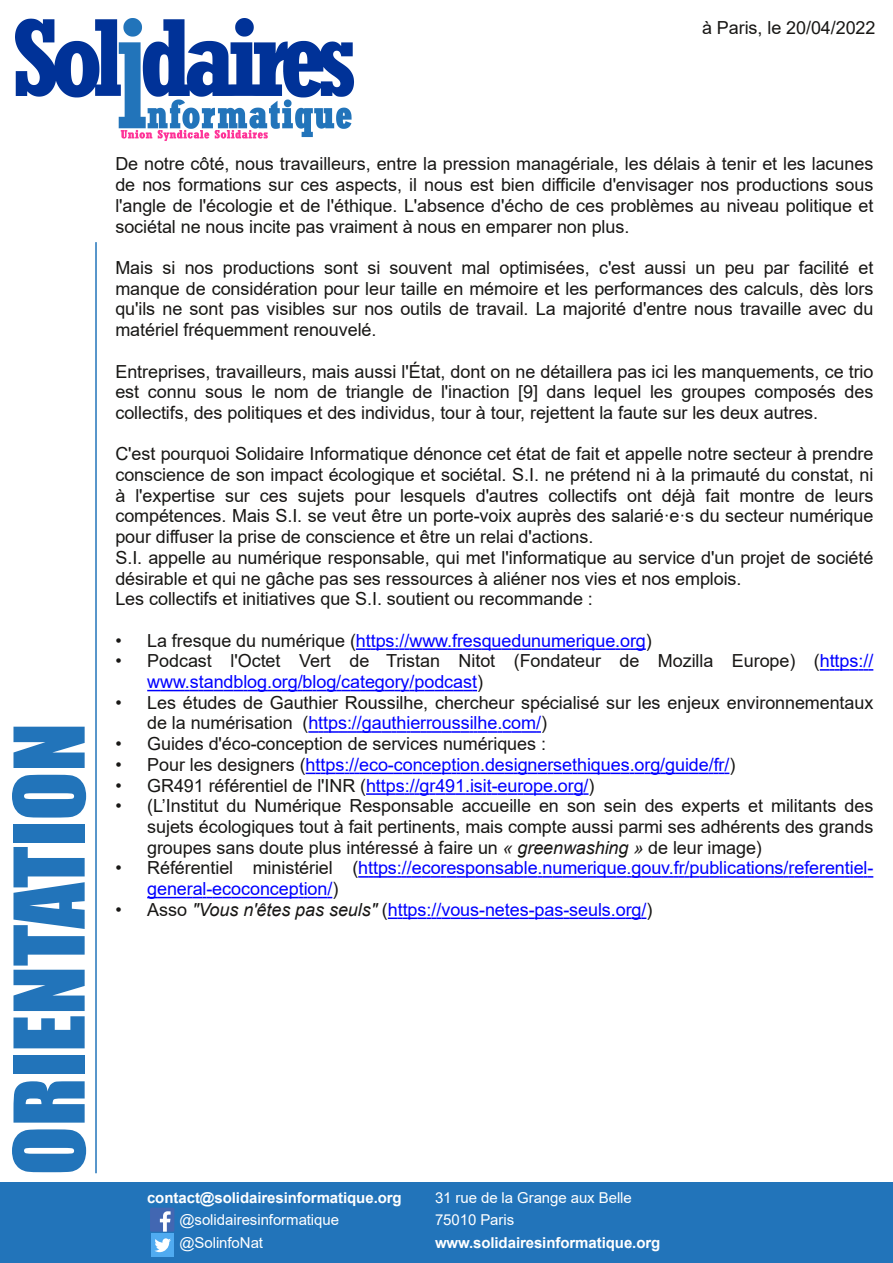
<style>
.page{position:relative;width:893px;height:1263px;background:#fff}
.page>*{position:absolute;margin:0;border:0;box-sizing:border-box;transform-origin:0 0}
.t1{font:90px "Impact";color:#2274ba}
.t2{font:18px/20.7px "Arial";letter-spacing:-.005em;color:#181715;text-align:justify}
.t3{font:18px/20.7px "Arial";letter-spacing:-.005em;color:#00f}
.t4{font:15px/22.5px "Arial";letter-spacing:-.005em;color:#fff}
.t5{font:700 15px "Arial";letter-spacing:-.005em;color:#fff}
.s1{color:#181715}
.s2{color:#00f}
.s3{font-style:italic}
.s4{font-style:italic;color:#181715}
</style>
<div class="page">
<svg style="left:15px;top:18px;width:339px;height:123px"></svg>
<div style="left:0;top:1183px;width:893px;height:80px;background:#2274ba"></div>
<svg style="left:150px;top:1208px;width:24px;height:24px"></svg>
<div style="left:151px;top:1233px;width:23px;height:23px;background:#50abf1"></div>
<svg style="left:154px;top:1238px;width:17px;height:14px"></svg>
<hr style="left:95px;top:242px;width:2px;height:931px;background:#2274ba">
<svg style="left:356px;top:648px;width:290px;height:2px"></svg>
<svg style="left:820px;top:669px;width:53px;height:2px"></svg>
<svg style="left:147px;top:690px;width:330px;height:1px"></svg>
<svg style="left:308px;top:731px;width:233px;height:2px"></svg>
<svg style="left:306px;top:773px;width:423px;height:1px"></svg>
<svg style="left:366px;top:793px;width:223px;height:2px"></svg>
<svg style="left:358px;top:876px;width:515px;height:2px"></svg>
<svg style="left:147px;top:897px;width:185px;height:1px"></svg>
<svg style="left:388px;top:917px;width:258px;height:2px"></svg>
<p class="t2" style="left:702px;top:18px;width:175px">à Paris, le 20/04/2022</p>
<h1 class="t1" style="left:-6px;top:1175px;width:454px;rotate:-90deg">ORIENTATION</h1>
<p class="t2" style="left:115px;top:154px;width:759px">De notre côté, nous travailleurs, entre la pression managériale, les délais à tenir et les lacunes de nos formations sur ces aspects, il nous est bien difficile d'envisager nos productions sous l'angle de l'écologie et de l'éthique. L'absence d'écho de ces problèmes au niveau politique et sociétal ne nous incite pas vraiment à nous en emparer non plus.</p>
<p class="t2" style="left:115px;top:257px;width:759px">Mais si nos productions sont si souvent mal optimisées, c'est aussi un peu par facilité et manque de considération pour leur taille en mémoire et les performances des calculs, dès lors qu'ils ne sont pas visibles sur nos outils de travail. La majorité d'entre nous travaille avec du matériel fréquemment renouvelé.</p>
<p class="t2" style="left:115px;top:361px;width:759px">Entreprises, travailleurs, mais aussi l'État, dont on ne détaillera pas ici les manquements, ce trio est connu sous le nom de triangle de l'inaction [9] dans lequel les groupes composés des collectifs, des politiques et des individus, tour à tour, rejettent la faute sur les deux autres.</p>
<p class="t2" style="left:115px;top:444px;width:759px;text-align:left">C'est pourquoi Solidaire Informatique dénonce cet état de fait et appelle notre secteur à prendre conscience de son impact écologique et sociétal. S.I. ne prétend ni à la primauté du constat, ni à l'expertise sur ces sujets pour lesquels d'autres collectifs ont déjà fait montre de leurs compétences. Mais S.I. se veut être un porte-voix auprès des salariéꞏeꞏs du secteur numérique pour diffuser la prise de conscience et être un relai d'actions.<br>S.I. appelle au numérique responsable, qui met l'informatique au service d'un projet de société désirable et qui ne gâche pas ses ressources à aliéner nos vies et nos emplois.<br>Les collectifs et initiatives que S.I. soutient ou recommande :</p>
<p class="t3" style="left:115px;top:630px;width:538px"><span class="s1">• La fresque du numérique (</span>https://www.fresquedunumerique.org<span class="s1">)</span></p>
<p class="t2" style="left:147px;top:651px;width:728px;text-indent:-32px">• Podcast l'Octet Vert de Tristan Nitot (Fondateur de Mozilla Europe) (<span class="s2">https:// www.standblog.org/blog/category/podcast</span>)</p>
<p class="t2" style="left:147px;top:692px;width:728px;text-indent:-32px">• Les études de Gauthier Roussilhe, chercheur spécialisé sur les enjeux environnementaux de la numérisation (<span class="s2">https://gauthierroussilhe.com/</span>)</p>
<p class="t2" style="left:115px;top:733px;width:432px">• Guides d'éco-conception de services numériques :</p>
<p class="t3" style="left:115px;top:754px;width:621px"><span class="s1">• Pour les designers (</span>https://eco-conception.designersethiques.org/guide/fr/<span class="s1">)</span></p>
<p class="t3" style="left:115px;top:775px;width:481px"><span class="s1">• GR491 référentiel de l'INR (</span>https://gr491.isit-europe.org/<span class="s1">)</span></p>
<p class="t2" style="left:147px;top:796px;width:728px;text-indent:-32px">• (L’Institut du Numérique Responsable accueille en son sein des experts et militants des sujets écologiques tout à fait pertinents, mais compte aussi parmi ses adhérents des grands groupes sans doute plus intéressé à faire un <span class="s3">« greenwashing »</span> de leur image)</p>
<p class="t3" style="left:147px;top:858px;width:728px;text-indent:-32px"><span class="s1">• Référentiel ministériel (</span>https://ecoresponsable.numerique.gouv.fr/publications/referentiel&shy;general-ecoconception/<span class="s1">)</span></p>
<p class="t3" style="left:115px;top:899px;width:538px"><span class="s1">• Asso</span> <span class="s4">"Vous n'êtes pas seuls"</span> <span class="s1">(</span>https://vous-netes-pas-seuls.org/<span class="s1">)</span></p>
<p class="t5" style="left:147px;top:1189px;width:256px">contact@solidairesinformatique.org</p>
<p class="t4" style="left:179px;top:1209px;width:161px">@solidairesinformatique @SolinfoNat</p>
<p class="t4" style="left:435px;top:1186px;width:198px">31 rue de la Grange aux Belle<br>75010 Paris</p>
<p class="t5" style="left:435px;top:1234px;width:227px">www.solidairesinformatique.org</p>
</div>
